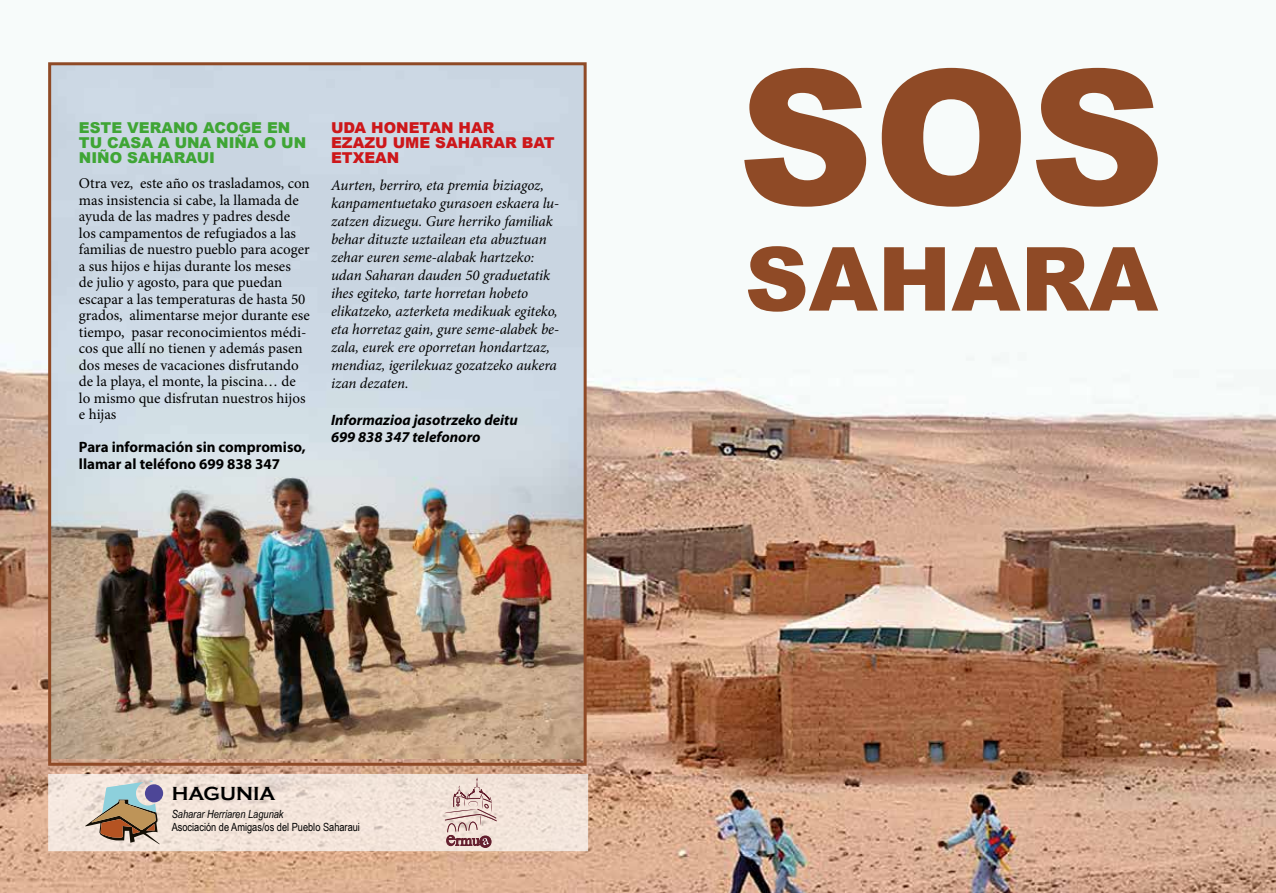
<style>
.page{position:relative;width:1276px;height:893px;background:#fff}
.page>*{position:absolute;margin:0;border:0;box-sizing:border-box;transform-origin:0 0}
.t1{font:900 187.5px "Arial";color:#8f4a26}
.t2{font:900 88.5px "Arial";color:#8f4a26}
.t3{font:700 19.5px "Copperplate Gothic";color:#000}
.t4{font:15px/16.5px "Minion Pro";color:#000}
.t5{font:italic 15px/18px "Minion Pro";letter-spacing:-.005em;color:#000}
.t6{font:700 15px/16.5px "Myriad Pro";color:#000}
.t7{font:900 15px/15px "Arial";color:#3fa535}
.t8{font:italic 700 15px/16.5px "Myriad Pro";color:#000}
.t9{font:900 15px/15px "Arial";color:#cd171a}
.t10{font:11.25px "Arial Narrow";color:#000}
.t11{font:italic 11.25px "Arial Narrow";color:#000}
</style>
<div class="page">
<img style="left:0;top:62px;width:1276px;height:831px">
<img style="left:52px;top:66px;width:530px;height:693px">
<div style="left:48px;top:62px;width:538px;height:704px;border:3px solid #8f4a26"></div>
<svg style="left:48px;top:774px;width:540px;height:77px;background:#f1e2d9"></svg>
<div style="left:145px;top:784px;width:18px;height:18px;background:#4d4697;border-radius:50%"></div>
<svg style="left:85px;top:781px;width:75px;height:63px;background:#b2a699"></svg>
<div style="left:479px;top:836px;width:12px;height:12px;border:1px solid #631e2d;border-radius:50%"></div>
<svg style="left:443px;top:777px;width:54px;height:69px;background:#d8c0ba"></svg>
<p class="t7" style="left:79px;top:120px;width:229px">ESTE VERANO ACOGE EN<br>TU CASA A UNA NIÑA O UN<br>NIÑO SAHARAUI</p>
<p class="t4" style="left:79px;top:175px;width:232px">Otra vez, este año os trasladamos, con mas insistencia si cabe, la llamada de ayuda de las madres y padres desde los campamentos de refugiados a las familias de nuestro pueblo para acoger a sus hijos e hijas durante los meses<br>de julio y agosto, para que puedan escapar a las temperaturas de hasta 50 grados, alimentarse mejor durante ese tiempo, pasar reconocimientos médi&shy;cos que allí no tienen y además pasen dos meses de vacaciones disfrutando de la playa, el monte, la piscina… de lo mismo que disfrutan nuestros hijos e hijas</p>
<p class="t6" style="left:79px;top:439px;width:228px">Para información sin compromiso, llamar al teléfono 699 838 347</p>
<p class="t9" style="left:331px;top:120px;width:225px">UDA HONETAN HAR<br>EZAZU UME SAHARAR BAT<br>ETXEAN</p>
<p class="t5" style="left:331px;top:176px;width:230px">Aurten, berriro, eta premia biziagoz, kanpamentuetako gurasoen eskaera lu&shy;zatzen dizuegu. Gure herriko familiak behar dituzte uztailean eta abuztuan zehar euren seme-alabak hartzeko: udan Saharan dauden 50 graduetatik ihes egiteko, tarte horretan hobeto elikatzeko, azterketa medikuak egiteko, eta horretaz gain, gure seme-alabek be&shy;zala, eurek ere oporretan hondartzaz, mendiaz, igerilekuaz gozatzeko aukera izan dezaten.</p>
<p class="t8" style="left:331px;top:412px;width:188px">Informazioa jasotrzeko deitu<br>699 838 347 telefonoro</p>
<h3 class="t3" style="left:172px;top:783px;width:105px">HAGUNIA</h3>
<p class="t11" style="left:172px;top:806px;width:113px">Saharar Herriaren Lagunak</p>
<p class="t10" style="left:172px;top:819px;width:190px">Asociación de Amigas/os del Pueblo Saharaui</p>
<h1 class="t1" style="left:738px;top:1px;width:428px">SOS</h1>
<h2 class="t2" style="left:745px;top:215px;width:415px">SAHARA</h2>
</div>
